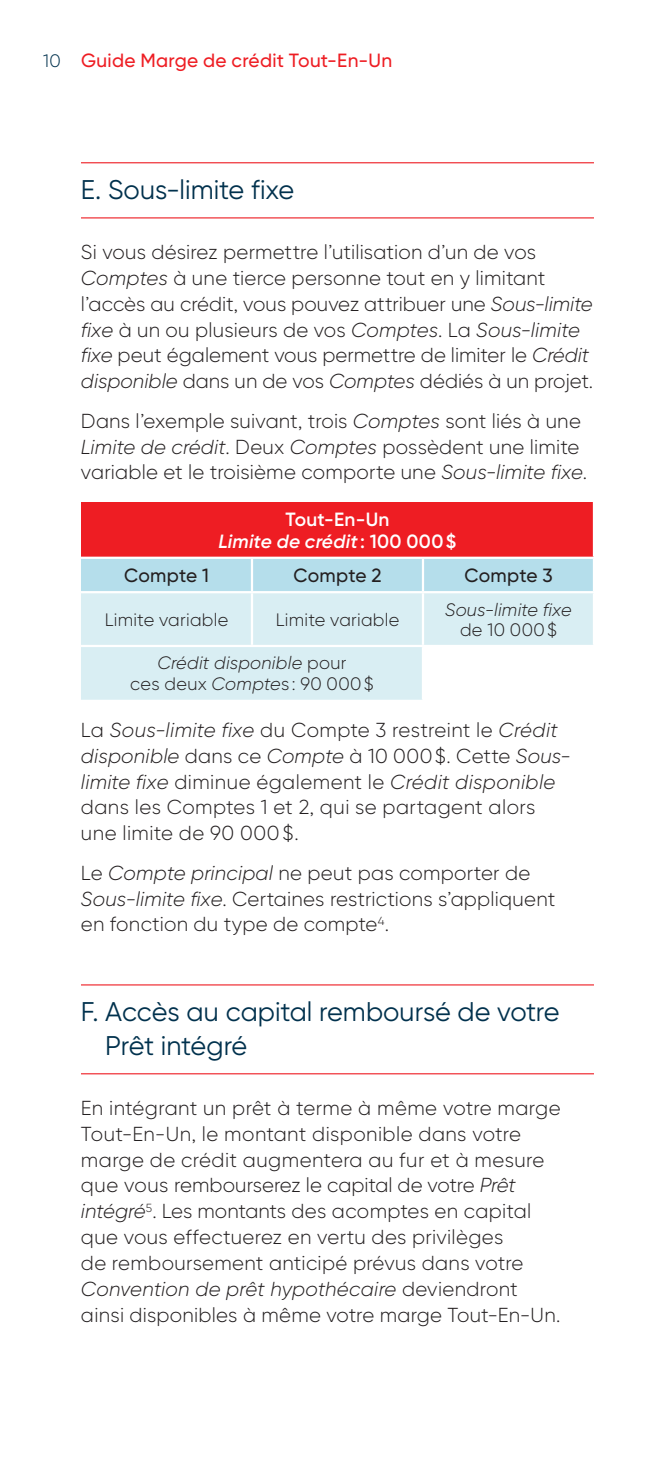
<style>
.page{position:relative;width:648px;height:1458px;background:#fff}
.page>*{position:absolute;margin:0;border:0;box-sizing:border-box;transform-origin:0 0}
.t1{font:27px/33.8px "Gilroy BN";color:#00314d}
.t2{font:300 20.25px/25.9px "Gilroy BN";letter-spacing:.01em;color:#231f20}
.t3{font:600 19.12px/21.4px "Gilroy BN";letter-spacing:.015em;color:#fff;text-align:center}
.t4{font:500 19.12px "Gilroy BN";letter-spacing:.015em;color:#ee1d23}
.t5{font:500 19.12px "Gilroy BN";letter-spacing:.01em;color:#231f20}
.t6{font:italic 300 18px/20.2px "Gilroy BN";letter-spacing:.015em;color:#231f20;text-align:center}
.t7{font:300 18px "Gilroy BN";letter-spacing:.015em;color:#231f20}
.s1{font-weight:300;font-size:18px;color:#00314d}
.s2{font-style:italic}
.s3{font-style:normal}
</style>
<div class="page">
<hr style="left:81px;top:162px;width:513px;height:1px;background:#ee1d23">
<hr style="left:81px;top:217px;width:513px;height:1px;background:#ee1d23">
<hr style="left:81px;top:984px;width:513px;height:1px;background:#ee1d23">
<hr style="left:81px;top:1073px;width:513px;height:1px;background:#ee1d23">
<div style="left:81px;top:502px;width:513px;height:56px;background:#ee1d23"></div>
<div style="left:81px;top:559px;width:512px;height:32px;background:#b5deeb"></div>
<div style="left:81px;top:593px;width:512px;height:107px;background:#d9eef3"></div>
<div style="left:423px;top:646px;width:171px;height:54px;background:#fff"></div>
<hr style="left:593px;top:502px;width:2px;height:55px;background:#fff">
<hr style="left:81px;top:557px;width:342px;height:2px;background:#fff">
<hr style="left:251px;top:559px;width:2px;height:32px;background:#fff">
<hr style="left:423px;top:557px;width:172px;height:2px;background:#fff">
<hr style="left:422px;top:559px;width:2px;height:32px;background:#fff">
<hr style="left:251px;top:593px;width:2px;height:52px;background:#fff">
<hr style="left:422px;top:593px;width:2px;height:52px;background:#fff">
<hr style="left:422px;top:647px;width:2px;height:53px;background:#fff">
<hr style="left:81px;top:645px;width:514px;height:2px;background:#fff">
<p class="t4" style="left:43px;top:54px;width:351px"><span class="s1">10</span> Guide Marge de crédit Tout-En-Un</p>
<h1 class="t1" style="left:81px;top:176px;width:215px">E. Sous-limite fixe</h1>
<p class="t2" style="left:81px;top:241px;width:514px">Si vous désirez permettre l’utilisation d’un de vos <span class="s2">Comptes</span> à une tierce personne tout en y limitant l’accès au crédit, vous pouvez attribuer une <span class="s2">Sous-limite fixe</span> à un ou plusieurs de vos <span class="s2">Comptes</span>. La <span class="s2">Sous-limite fixe</span> peut également vous permettre de limiter le <span class="s2">Crédit disponible</span> dans un de vos <span class="s2">Comptes</span> dédiés à un projet.</p>
<p class="t2" style="left:81px;top:410px;width:508px">Dans l’exemple suivant, trois <span class="s2">Comptes</span> sont liés à une<br><span class="s2">Limite de crédit</span>. Deux <span class="s2">Comptes</span> possèdent une limite variable et le troisième comporte une <span class="s2">Sous-limite fixe</span>.</p>
<p class="t3" style="left:219px;top:511px;width:239px">Tout-En-Un<br><span class="s2">Limite de crédit</span> : 100 000 $</p>
<p class="t5" style="left:124px;top:569px;width:86px">Compte 1</p>
<p class="t5" style="left:293px;top:569px;width:90px">Compte 2</p>
<p class="t5" style="left:464px;top:569px;width:90px">Compte 3</p>
<p class="t7" style="left:105px;top:613px;width:125px">Limite variable</p>
<p class="t7" style="left:276px;top:613px;width:125px">Limite variable</p>
<p class="t6" style="left:445px;top:601px;width:128px">Sous-limite fixe</p>
<p class="t7" style="left:460px;top:623px;width:98px">de 10 000 $</p>
<p class="t6" style="left:130px;top:655px;width:245px">Crédit disponible <span class="s3">pour<br>ces deux</span> Compte<span class="s3">s : 90 000 $</span></p>
<p class="t2" style="left:81px;top:719px;width:492px">La <span class="s2">Sous-limite fixe</span> du Compte 3 restreint le <span class="s2">Crédit disponible</span> dans ce <span class="s2">Compte</span> à 10 000 $. Cette <span class="s2">Sous&shy;limite fixe</span> diminue également le <span class="s2">Crédit disponible </span>dans les Comptes 1 et 2, qui se partagent alors une limite de 90 000 $.</p>
<p class="t2" style="left:81px;top:862px;width:476px">Le <span class="s2">Compte principal</span> ne peut pas comporter de<br><span class="s2">Sous-limite fixe</span>. Certaines restrictions s’appliquent en fonction du type de compte<sup>4</sup>.</p>
<h1 class="t1" style="left:105px;top:998px;width:456px;text-indent:-24px">F. Accès au capital remboursé de votre<br>Prêt intégré</h1>
<p class="t2" style="left:81px;top:1097px;width:481px">En intégrant un prêt à terme à même votre marge Tout-En-Un, le montant disponible dans votre marge de crédit augmentera au fur et à mesure que vous rembourserez le capital de votre <span class="s2">Prêt intégré</span><sup>5</sup>. Les montants des acomptes en capital que vous effectuerez en vertu des privilèges<br>de remboursement anticipé prévus dans votre <span class="s2">Convention de prêt hypothécaire</span> deviendront ainsi disponibles à même votre marge Tout-En-Un.</p>
</div>
